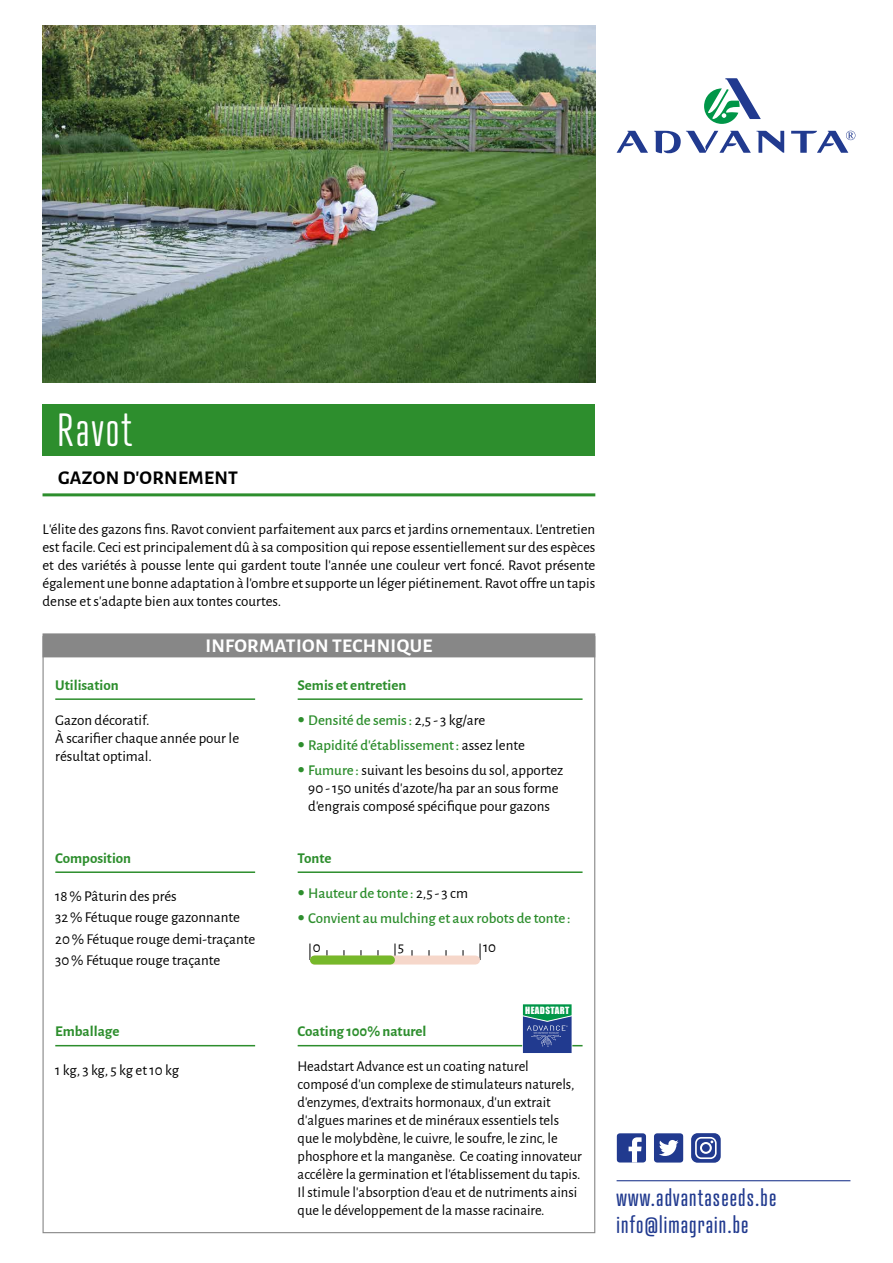
<style>
.page{position:relative;width:893px;height:1263px;background:#fff}
.page>*{position:absolute;margin:0;border:0;box-sizing:border-box;transform-origin:0 0}
.t1{font:300 45px "Atrament";letter-spacing:.05em;color:#fff}
.t2{font:22.35px/26.7px "Atrament";letter-spacing:.05em;color:#213a8f}
.t3{font:700 19.5px "Alegreya Sans";letter-spacing:.015em;color:#fff}
.t4{font:700 19.5px "Alegreya Sans";letter-spacing:.015em;color:#000}
.t5{font:15px/18px "Alegreya Sans";color:#000}
.t6{font:500 15px "Alegreya Sans";color:#2d8e2d}
.t7{font:700 15px "Alegreya Sans";color:#2d8e2d}
.t8{font:15px "Alegreya Sans";letter-spacing:-.02em;color:#000}
.t9{font:9.15px "Impact";letter-spacing:.04em;color:#fff}
.s1{font-family:"Helvetica Neue LT Std";font-weight:400}
.s2{font-weight:400;color:#000}
.s3{font-family:"Helvetica Neue LT Std";color:#2d8e2d}
.s4{font-weight:500;color:#2d8e2d}
</style>
<div class="page">
<div style="left:43px;top:404px;width:552px;height:51px;background:#2d8e2d"></div>
<svg style="left:310px;top:943px;width:1px;height:17px"></svg>
<svg style="left:395px;top:943px;width:1px;height:12px"></svg>
<svg style="left:480px;top:943px;width:1px;height:17px"></svg>
<div style="left:314px;top:955px;width:161px;height:9px;background:#f6d7ca"></div>
<div style="left:314px;top:955px;width:76px;height:9px;background:#76b82a"></div>
<hr style="left:43px;top:493px;width:552px;height:3px;background:#2d8e2d">
<hr style="left:298px;top:698px;width:285px;height:2px;background:#2d8e2d">
<hr style="left:298px;top:871px;width:285px;height:2px;background:#2d8e2d">
<hr style="left:298px;top:1045px;width:285px;height:1px;background:#2d8e2d">
<hr style="left:55px;top:698px;width:200px;height:2px;background:#2d8e2d">
<div style="left:43px;top:633px;width:552px;height:24px;background:#878787"></div>
<hr style="left:55px;top:871px;width:200px;height:2px;background:#2d8e2d">
<hr style="left:55px;top:1045px;width:200px;height:1px;background:#2d8e2d">
<svg style="left:522px;top:1004px;width:50px;height:49px;background:#2d6686"></svg>
<svg style="left:617px;top:1133px;width:29px;height:30px"></svg>
<svg style="left:654px;top:1133px;width:29px;height:30px"></svg>
<div style="left:691px;top:1133px;width:30px;height:30px;background:#213a8f;border-radius:6px"></div>
<svg style="left:695px;top:1137px;width:22px;height:22px"></svg>
<hr style="left:617px;top:1180px;width:233px;height:1px;background:#213a8f">
<svg style="left:617px;top:131px;width:31px;height:22px"></svg>
<svg style="left:654px;top:131px;width:130px;height:22px"></svg>
<svg style="left:704px;top:78px;width:57px;height:46px"></svg>
<svg style="left:791px;top:131px;width:64px;height:22px"></svg>
<img style="left:43px;top:26px;width:552px;height:357px">
<h1 class="t1" style="left:58px;top:403px;width:76px">Ravot</h1>
<h3 class="t4" style="left:58px;top:463px;width:181px">GAZON D’ORNEMENT</h3>
<p class="t5" style="left:43px;top:519px;width:554px;text-align:justify">L’élite des gazons fins. Ravot convient parfaitement aux parcs et jardins ornementaux. L’entretien est facile. Ceci est principalement dû à sa composition qui repose essentiellement sur des espèces et des variétés à pousse lente qui gardent toute l’année une couleur vert foncé. Ravot présente également une bonne adaptation à l’ombre et supporte un léger piétinement. Ravot offre un tapis dense et s’adapte bien aux tontes courtes.</p>
<h3 class="t3" style="left:205px;top:631px;width:228px">INFORMATION TECHNIQUE</h3>
<p class="t7" style="left:55px;top:674px;width:65px">Utilisation</p>
<p class="t5" style="left:55px;top:710px;width:185px">Gazon décoratif.<br>À scarifier chaque année pour le résultat optimal.</p>
<p class="t7" style="left:55px;top:847px;width:77px">Composition</p>
<p class="t5" style="left:55px;top:885px;width:201px;line-height:21.3px">18% Pâturin des prés<br>32% Fétuque rouge gazonnante<br>20% Fétuque rouge demi-traçante<br>30% Fétuque rouge traçante</p>
<p class="t7" style="left:55px;top:1021px;width:66px">Emballage</p>
<p class="t8" style="left:55px;top:1060px;width:125px">1 kg, 3 kg, 5 kg et 10 kg</p>
<p class="t7" style="left:298px;top:674px;width:110px">Semis et entretien</p>
<p class="t6" style="left:298px;top:710px;width:189px"><span class="s1">•</span> Densité de semis: <span class="s2">2,5 - 3 kg/are</span></p>
<p class="t6" style="left:298px;top:735px;width:229px"><span class="s1">•</span> Rapidité d’établissement: <span class="s2">assez lente</span></p>
<p class="t5" style="left:298px;top:761px;width:267px;text-align:center"><span class="s3">•</span> <span class="s4">Fumure :</span> suivant les besoins du sol, apportez<br>90 - 150 unités d’azote/ha par an sous forme d’engrais composé spécifique pour gazons</p>
<p class="t7" style="left:298px;top:847px;width:35px">Tonte</p>
<p class="t6" style="left:298px;top:883px;width:172px"><span class="s1">•</span> Hauteur de tonte : <span class="s2">2,5 - 3 cm</span></p>
<p class="t6" style="left:298px;top:908px;width:275px"><span class="s1">•</span> Convient au mulching et aux robots de tonte :</p>
<p class="t5" style="left:313px;top:938px;width:9px">0</p>
<p class="t5" style="left:398px;top:938px;width:8px">5</p>
<p class="t5" style="left:483px;top:938px;width:15px">10</p>
<p class="t9" style="left:525px;top:1004px;width:46px">HEADSTART</p>
<p class="t7" style="left:298px;top:1021px;width:130px">Coating 100% naturel</p>
<p class="t5" style="left:298px;top:1057px;width:286px">Headstart Advance est un coating naturel composé d’un complexe de stimulateurs naturels, d’enzymes, d’extraits hormonaux, d’un extrait d’algues marines et de minéraux essentiels tels que le molybdène, le cuivre, le soufre, le zinc, le phosphore et la manganèse. Ce coating innovateur accélère la germination et l’établissement du tapis.<br>Il stimule l’absorption d’eau et de nutriments ainsi que le développement de la masse racinaire.</p>
<h2 class="t2" style="left:617px;top:1185px;width:161px">www.advantaseeds.be info@limagrain.be</h2>
</div>
